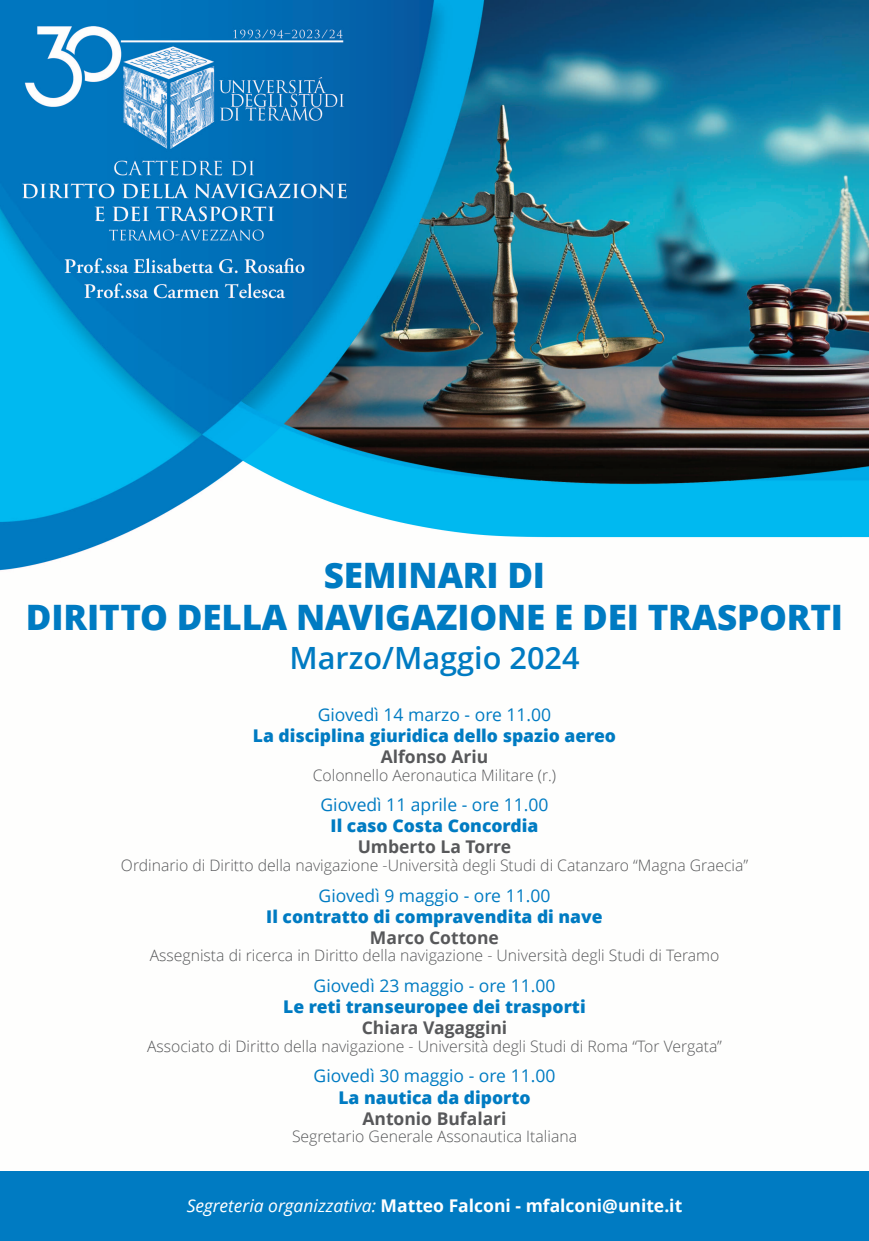
<style>
.page{position:relative;width:869px;height:1241px;background:#fff}
.page>*{position:absolute;margin:0;border:0;box-sizing:border-box;transform-origin:0 0}
.t1{font:800 35px/42.3px "Open Sans";letter-spacing:-.005em;color:#007bc2;text-align:center}
.t2{font:600 30.62px "Open Sans";color:#007bc2}
.t3{font:800 17.5px "Open Sans";color:#007bc2}
.t4{font:17.5px "Open Sans";color:#007bc2}
.t5{font:700 17.5px "Open Sans";color:#57585a}
.t6{font:700 17.5px "Open Sans";color:#fff}
.t7{font:300 15.75px "Open Sans";color:#57585a}
.s1{font-weight:400;font-style:italic}
</style>
<div class="page">
<img style="left:0;top:0;width:868px;height:571px">
<div style="left:0;top:1171px;width:868px;height:69px;background:#007bc2"></div>
<h1 class="t1" style="left:26px;top:553px;width:818px">SEMINARI DI<br>DIRITTO DELLA NAVIGAZIONE E DEI TRASPORTI</h1>
<h2 class="t2" style="left:289px;top:636px;width:291px">Marzo/Maggio 2024</h2>
<p class="t4" style="left:317px;top:702px;width:235px">Giovedì 14 marzo - ore 11.00</p>
<p class="t3" style="left:253px;top:723px;width:364px">La disciplina giuridica dello spazio aereo</p>
<p class="t5" style="left:380px;top:744px;width:109px">Alfonso Ariu</p>
<p class="t7" style="left:312px;top:763px;width:245px">Colonnello Aeronautica Militare (r.)</p>
<p class="t4" style="left:320px;top:792px;width:229px">Giovedì 11 aprile - ore 11.00</p>
<p class="t3" style="left:330px;top:813px;width:209px">Il caso Costa Concordia</p>
<p class="t5" style="left:357px;top:834px;width:155px">Umberto La Torre</p>
<p class="t7" style="left:121px;top:854px;width:628px">Ordinario di Diritto della navigazione -Università degli Studi di Catanzaro “Magna Graecia”</p>
<p class="t4" style="left:318px;top:882px;width:233px">Giovedì 9 maggio - ore 11.00</p>
<p class="t3" style="left:266px;top:903px;width:338px">Il contratto di compravendita di nave</p>
<p class="t5" style="left:370px;top:924px;width:130px">Marco Cottone</p>
<p class="t7" style="left:150px;top:944px;width:571px">Assegnista di ricerca in Diritto della navigazione - Università degli Studi di Teramo</p>
<p class="t4" style="left:313px;top:973px;width:243px">Giovedì 23 maggio - ore 11.00</p>
<p class="t3" style="left:283px;top:994px;width:304px">Le reti transeuropee dei trasporti</p>
<p class="t5" style="left:361px;top:1015px;width:147px">Chiara Vagaggini</p>
<p class="t7" style="left:147px;top:1034px;width:576px">Associato di Diritto della navigazione - Università degli Studi di Roma “Tor Vergata”</p>
<p class="t4" style="left:313px;top:1063px;width:243px">Giovedì 30 maggio - ore 11.00</p>
<p class="t3" style="left:338px;top:1084px;width:194px">La nautica da diporto</p>
<p class="t5" style="left:362px;top:1105px;width:146px">Antonio Bufalari</p>
<p class="t7" style="left:292px;top:1125px;width:286px">Segretario Generale Assonautica Italiana</p>
<p class="t6" style="left:187px;top:1192px;width:497px"><span class="s1">Segreteria organizzativa:</span> Matteo Falconi - mfalconi@unite.it</p>
</div>
